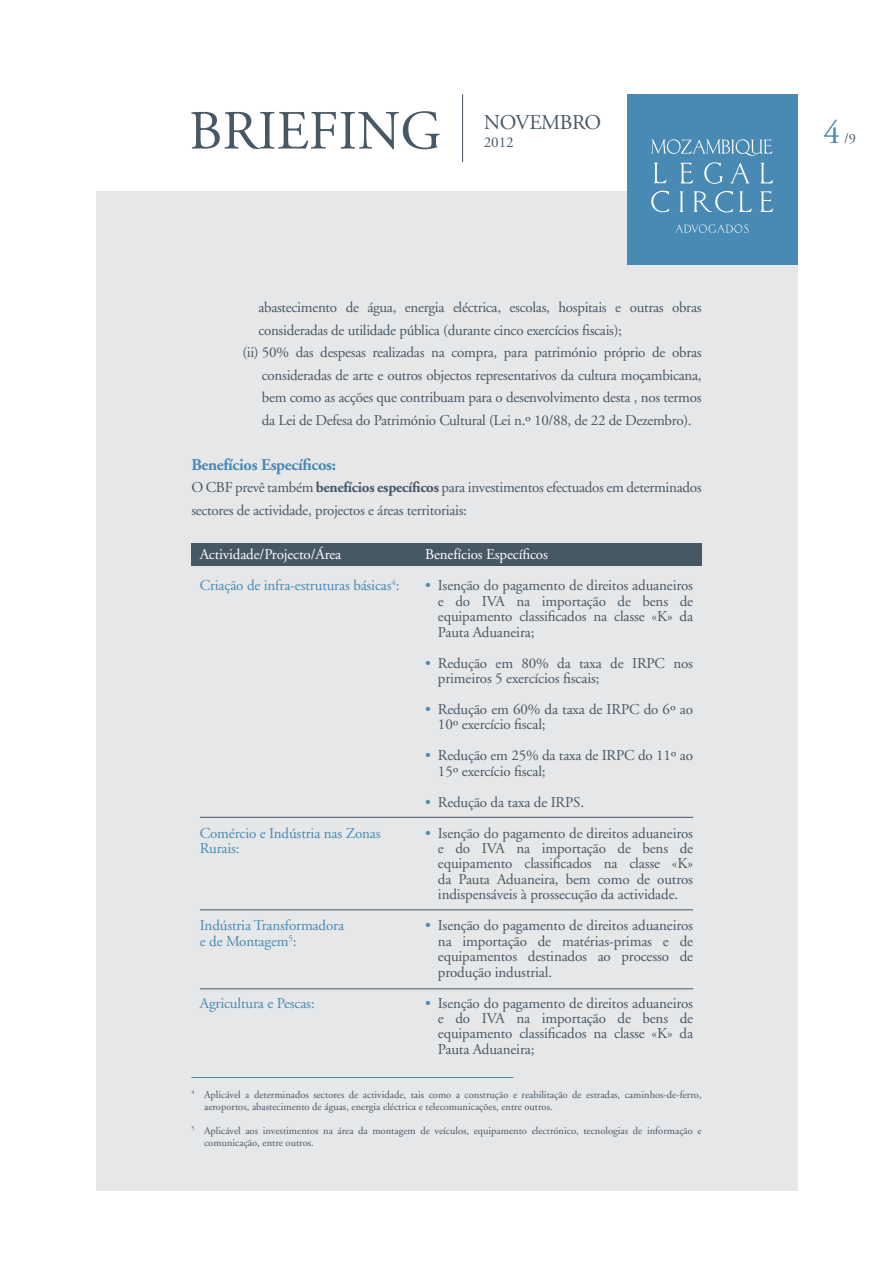
<style>
.page{position:relative;width:893px;height:1263px;background:#fff}
.page>*{position:absolute;margin:0;border:0;box-sizing:border-box;transform-origin:0 0}
.t1{font:55.2px "Adobe Garamond";color:#475865}
.t2{font:33px "Adobe Garamond";color:#488ab4}
.t3{font:21px "Adobe Garamond";letter-spacing:-.02em;color:#475865}
.t4{font:700 16.5px "Adobe Garamond";letter-spacing:-.02em;color:#488ab4}
.t5{font:15px/15.5px "Adobe Garamond";letter-spacing:-.02em;color:#475865}
.t6{font:15px/15.5px "Adobe Garamond";letter-spacing:-.01em;color:#488ab4}
.t7{font:15px "Adobe Garamond";letter-spacing:-.01em;color:#fff}
.t8{font:14.25px "Adobe Garamond";color:#475865}
.t9{font:10.5px/12px "Adobe Garamond";color:#475865}
.s1{font-weight:700}
.s2{color:#fff}
.s3{color:#488ab4}
</style>
<div class="page">
<div style="left:96px;top:191px;width:701px;height:1000px;background:#e6e7e9"></div>
<hr style="left:462px;top:94px;width:1px;height:68px;background:#475865">
<div style="left:627px;top:94px;width:170px;height:170px;background:#488ab4"></div>
<svg style="left:651px;top:139px;width:122px;height:17px"></svg>
<svg style="left:680px;top:163px;width:13px;height:20px"></svg>
<svg style="left:704px;top:162px;width:19px;height:22px"></svg>
<svg style="left:731px;top:162px;width:18px;height:21px"></svg>
<svg style="left:761px;top:163px;width:12px;height:20px"></svg>
<svg style="left:654px;top:163px;width:13px;height:20px"></svg>
<svg style="left:680px;top:191px;width:3px;height:21px"></svg>
<svg style="left:694px;top:191px;width:39px;height:21px"></svg>
<svg style="left:739px;top:191px;width:13px;height:21px"></svg>
<svg style="left:760px;top:191px;width:13px;height:21px"></svg>
<svg style="left:651px;top:191px;width:18px;height:21px"></svg>
<svg style="left:675px;top:224px;width:74px;height:9px"></svg>
<hr style="left:191px;top:1077px;width:322px;height:1px;background:#488ab4">
<div style="left:191px;top:543px;width:511px;height:23px;background:#475865"></div>
<hr style="left:200px;top:817px;width:493px;height:1px;background:#475865">
<hr style="left:200px;top:909px;width:493px;height:1px;background:#475865">
<hr style="left:200px;top:988px;width:493px;height:1px;background:#475865">
<h1 class="t1" style="left:189px;top:101px;width:184px">Briefing</h1>
<h3 class="t3" style="left:484px;top:111px;width:119px">NOVEMBRO</h3>
<p class="t5" style="left:484px;top:135px;width:31px">2012</p>
<p class="t5" style="left:258px;top:300px;width:445px">abastecimento de água, energia eléctrica, escolas, hospitais e outras obras</p>
<p class="t5" style="left:258px;top:322px;width:365px">consideradas de utilidade pública (durante cinco exercícios fiscais);</p>
<p class="t5" style="left:242px;top:345px;width:461px">(ii) 50% das despesas realizadas na compra, para património próprio de obras</p>
<p class="t5" style="left:262px;top:367px;width:441px">consideradas de arte e outros objectos representativos da cultura moçambicana,</p>
<p class="t5" style="left:262px;top:390px;width:441px">bem como as acções que contribuam para o desenvolvimento desta , nos termos</p>
<p class="t5" style="left:262px;top:412px;width:431px">da Lei de Defesa do Património Cultural (Lei n.º 10/88, de 22 de Dezembro).</p>
<p class="t4" style="left:191px;top:455px;width:146px">Benefícios Específicos:</p>
<p class="t5" style="left:191px;top:476px;width:512px;line-height:22.5px">O CBF prevê também <span class="s1">benefícios específicos</span> para investimentos efectuados em determinados sectores de actividade, projectos e áreas territoriais:</p>
<p class="t6" style="left:200px;top:540px;width:201px;line-height:30.9px"><span class="s2">Actividade/Projecto/Área<br></span>Criação de infra-estruturas básicas<sup>4</sup>:</p>
<p class="t6" style="left:200px;top:825px;width:182px">Comércio e Indústria nas Zonas<br>Rurais:</p>
<p class="t6" style="left:200px;top:918px;width:146px">Indústria Transformadora e de Montagem<sup>5</sup>:</p>
<p class="t6" style="left:200px;top:995px;width:116px">Agricultura e Pescas:</p>
<p class="t7" style="left:425px;top:547px;width:124px">Benefícios Específicos</p>
<p class="t5" style="left:438px;top:578px;width:257px;text-align:justify;text-indent:-13px"><span class="s3">•</span> Isenção do pagamento de direitos aduaneiros e do IVA na importação de bens de equipamento classificados na classe «K» da Pauta Aduaneira;</p>
<p class="t5" style="left:438px;top:655px;width:257px;text-indent:-13px"><span class="s3">•</span> Redução em 80% da taxa de IRPC nos primeiros 5 exercícios fiscais;</p>
<p class="t5" style="left:438px;top:702px;width:257px;text-indent:-13px"><span class="s3">•</span> Redução em 60% da taxa de IRPC do 6º ao<br>10º exercício fiscal;</p>
<p class="t5" style="left:438px;top:748px;width:257px;text-indent:-13px"><span class="s3">•</span> Redução em 25% da taxa de IRPC do 11º ao<br>15º exercício fiscal;</p>
<p class="t5" style="left:425px;top:794px;width:160px"><span class="s3">•</span> Redução da taxa de IRPS.</p>
<p class="t5" style="left:438px;top:825px;width:257px;text-align:justify;text-indent:-13px"><span class="s3">•</span> Isenção do pagamento de direitos aduaneiros e do IVA na importação de bens de equipamento classificados na classe «K» da Pauta Aduaneira, bem como de outros indispensáveis à prossecução da actividade.</p>
<p class="t5" style="left:438px;top:918px;width:257px;text-align:justify;text-indent:-13px"><span class="s3">•</span> Isenção do pagamento de direitos aduaneiros na importação de matérias-primas e de equipamentos destinados ao processo de produção industrial.</p>
<p class="t5" style="left:438px;top:995px;width:257px;text-align:justify;text-indent:-13px"><span class="s3">•</span> Isenção do pagamento de direitos aduaneiros e do IVA na importação de bens de equipamento classificados na classe «K» da Pauta Aduaneira;</p>
<p class="t9" style="left:204px;top:1089px;width:499px;text-indent:-13px"><sup>4</sup> Aplicável a determinados sectores de actividade, tais como a construção e reabilitação de estradas, caminhos-de-ferro, aeroportos, abastecimento de águas, energia eléctrica e telecomunicações, entre outros.</p>
<p class="t9" style="left:204px;top:1125px;width:499px;text-indent:-13px"><sup>5</sup> Aplicável aos investimentos na área da montagem de veículos, equipamento electrónico, tecnologias de informação e comunicação, entre outros.</p>
<h2 class="t2" style="left:823px;top:115px;width:18px">4</h2>
<p class="t8" style="left:844px;top:131px;width:13px">/9</p>
</div>
